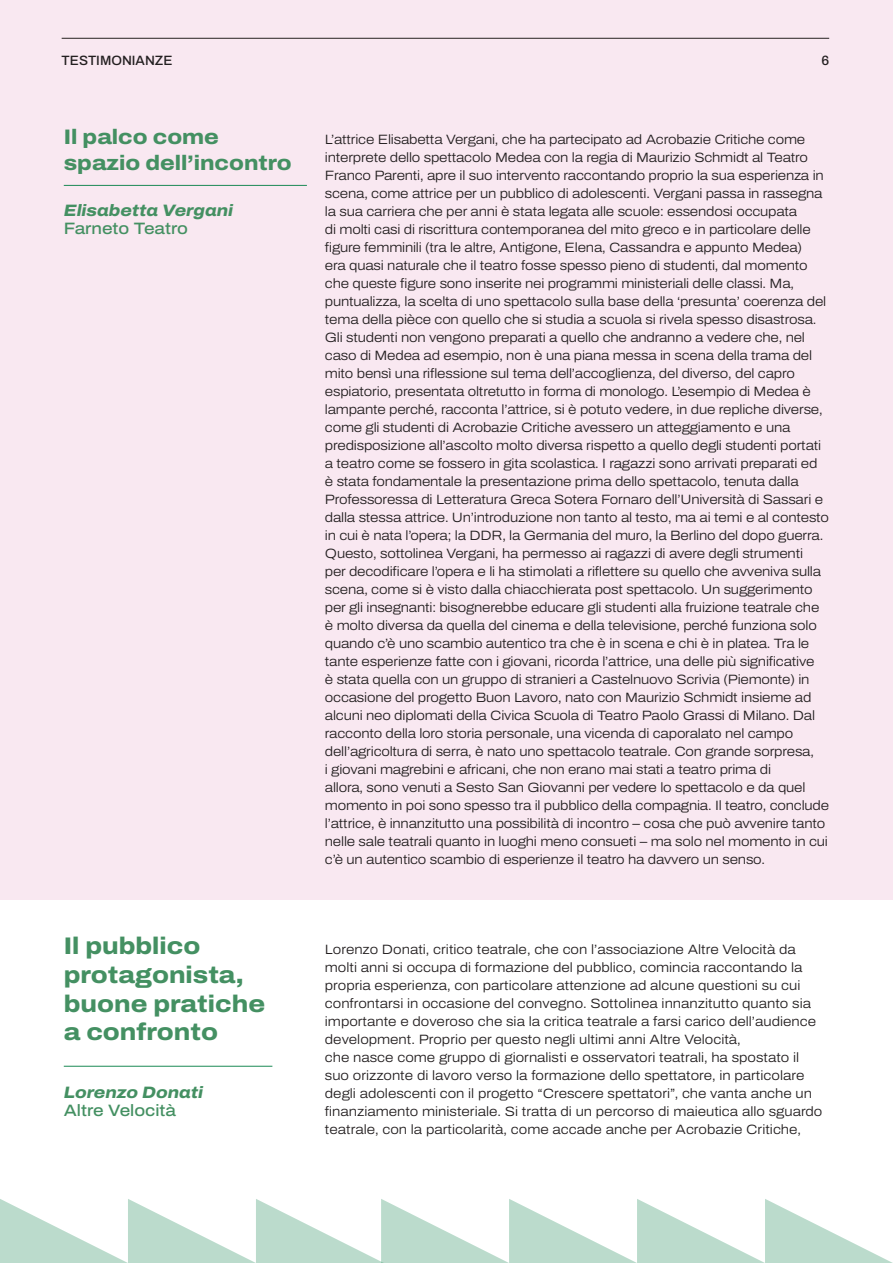
<style>
.page{position:relative;width:893px;height:1263px;background:#fff}
.page>*{position:absolute;margin:0;border:0;box-sizing:border-box;transform-origin:0 0}
.t1{font:800 24px/28.8px "Archivo Semi Expanded";color:#449062}
.t2{font:800 21px/25.2px "Archivo Semi Expanded";color:#449062}
.t3{font:italic 800 16.5px "Archivo Semi Expanded";color:#449062}
.t4{font:500 16.5px "Archivo Semi Expanded";color:#449062}
.t5{font:300 13.5px/18px "Archivo Semi Expanded";letter-spacing:-.015em;color:#231f20}
.t6{font:500 13.5px "Archivo";color:#231f20}
</style>
<div class="page">
<div style="left:0;top:0;width:893px;height:900px;background:#f9e8f1"></div>
<hr style="left:62px;top:38px;width:767px;height:1px;background:#0c0806">
<hr style="left:64px;top:185px;width:243px;height:1px;background:#1b8955">
<svg style="left:0;top:1199px;width:893px;height:64px"></svg>
<hr style="left:64px;top:1066px;width:208px;height:1px;background:#1b8955">
<p class="t6" style="left:62px;top:51px;width:112px">TESTIMONIANZE</p>
<p class="t6" style="left:821px;top:51px;width:9px">6</p>
<p class="t2" style="left:64px;top:125px;width:229px">Il palco come spazio dell’incontro</p>
<p class="t3" style="left:64px;top:198px;width:171px">Elisabetta Vergani</p>
<p class="t4" style="left:64px;top:216px;width:126px">Farneto Teatro</p>
<p class="t1" style="left:64px;top:931px;width:203px">Il pubblico protagonista, buone pratiche a confronto</p>
<p class="t3" style="left:64px;top:1080px;width:141px">Lorenzo Donati</p>
<p class="t4" style="left:64px;top:1098px;width:114px">Altre Velocità</p>
<p class="t5" style="left:325px;top:130px;width:506px">L’attrice Elisabetta Vergani, che ha partecipato ad Acrobazie Critiche come interprete dello spettacolo Medea con la regia di Maurizio Schmidt al Teatro Franco Parenti, apre il suo intervento raccontando proprio la sua esperienza in scena, come attrice per un pubblico di adolescenti. Vergani passa in rassegna la sua carriera che per anni è stata legata alle scuole: essendosi occupata<br>di molti casi di riscrittura contemporanea del mito greco e in particolare delle figure femminili (tra le altre, Antigone, Elena, Cassandra e appunto Medea)<br>era quasi naturale che il teatro fosse spesso pieno di studenti, dal momento che queste figure sono inserite nei programmi ministeriali delle classi. Ma, puntualizza, la scelta di uno spettacolo sulla base della ‘presunta’ coerenza del tema della pièce con quello che si studia a scuola si rivela spesso disastrosa.<br>Gli studenti non vengono preparati a quello che andranno a vedere che, nel caso di Medea ad esempio, non è una piana messa in scena della trama del mito bensì una riflessione sul tema dell’accoglienza, del diverso, del capro espiatorio, presentata oltretutto in forma di monologo. L’esempio di Medea è lampante perché, racconta l’attrice, si è potuto vedere, in due repliche diverse, come gli studenti di Acrobazie Critiche avessero un atteggiamento e una predisposizione all’ascolto molto diversa rispetto a quello degli studenti portati a teatro come se fossero in gita scolastica. I ragazzi sono arrivati preparati ed è stata fondamentale la presentazione prima dello spettacolo, tenuta dalla Professoressa di Letteratura Greca Sotera Fornaro dell’Università di Sassari e dalla stessa attrice. Un’introduzione non tanto al testo, ma ai temi e al contesto in cui è nata l’opera; la DDR, la Germania del muro, la Berlino del dopo guerra.<br>Questo, sottolinea Vergani, ha permesso ai ragazzi di avere degli strumenti<br>per decodificare l’opera e li ha stimolati a riflettere su quello che avveniva sulla scena, come si è visto dalla chiacchierata post spettacolo. Un suggerimento per gli insegnanti: bisognerebbe educare gli studenti alla fruizione teatrale che è molto diversa da quella del cinema e della televisione, perché funziona solo quando c’è uno scambio autentico tra che è in scena e chi è in platea. Tra le tante esperienze fatte con i giovani, ricorda l’attrice, una delle più significative<br>è stata quella con un gruppo di stranieri a Castelnuovo Scrivia (Piemonte) in occasione del progetto Buon Lavoro, nato con Maurizio Schmidt insieme ad alcuni neo diplomati della Civica Scuola di Teatro Paolo Grassi di Milano. Dal racconto della loro storia personale, una vicenda di caporalato nel campo dell’agricoltura di serra, è nato uno spettacolo teatrale. Con grande sorpresa,<br>i giovani magrebini e africani, che non erano mai stati a teatro prima di<br>allora, sono venuti a Sesto San Giovanni per vedere lo spettacolo e da quel momento in poi sono spesso tra il pubblico della compagnia. Il teatro, conclude l’attrice, è innanzitutto una possibilità di incontro – cosa che può avvenire tanto nelle sale teatrali quanto in luoghi meno consueti – ma solo nel momento in cui c’è un autentico scambio di esperienze il teatro ha davvero un senso.</p>
<p class="t5" style="left:325px;top:940px;width:499px">Lorenzo Donati, critico teatrale, che con l’associazione Altre Velocità da molti anni si occupa di formazione del pubblico, comincia raccontando la propria esperienza, con particolare attenzione ad alcune questioni su cui confrontarsi in occasione del convegno. Sottolinea innanzitutto quanto sia importante e doveroso che sia la critica teatrale a farsi carico dell’audience development. Proprio per questo negli ultimi anni Altre Velocità,<br>che nasce come gruppo di giornalisti e osservatori teatrali, ha spostato il suo orizzonte di lavoro verso la formazione dello spettatore, in particolare degli adolescenti con il progetto “Crescere spettatori”, che vanta anche un finanziamento ministeriale. Si tratta di un percorso di maieutica allo sguardo teatrale, con la particolarità, come accade anche per Acrobazie Critiche,</p>
</div>
